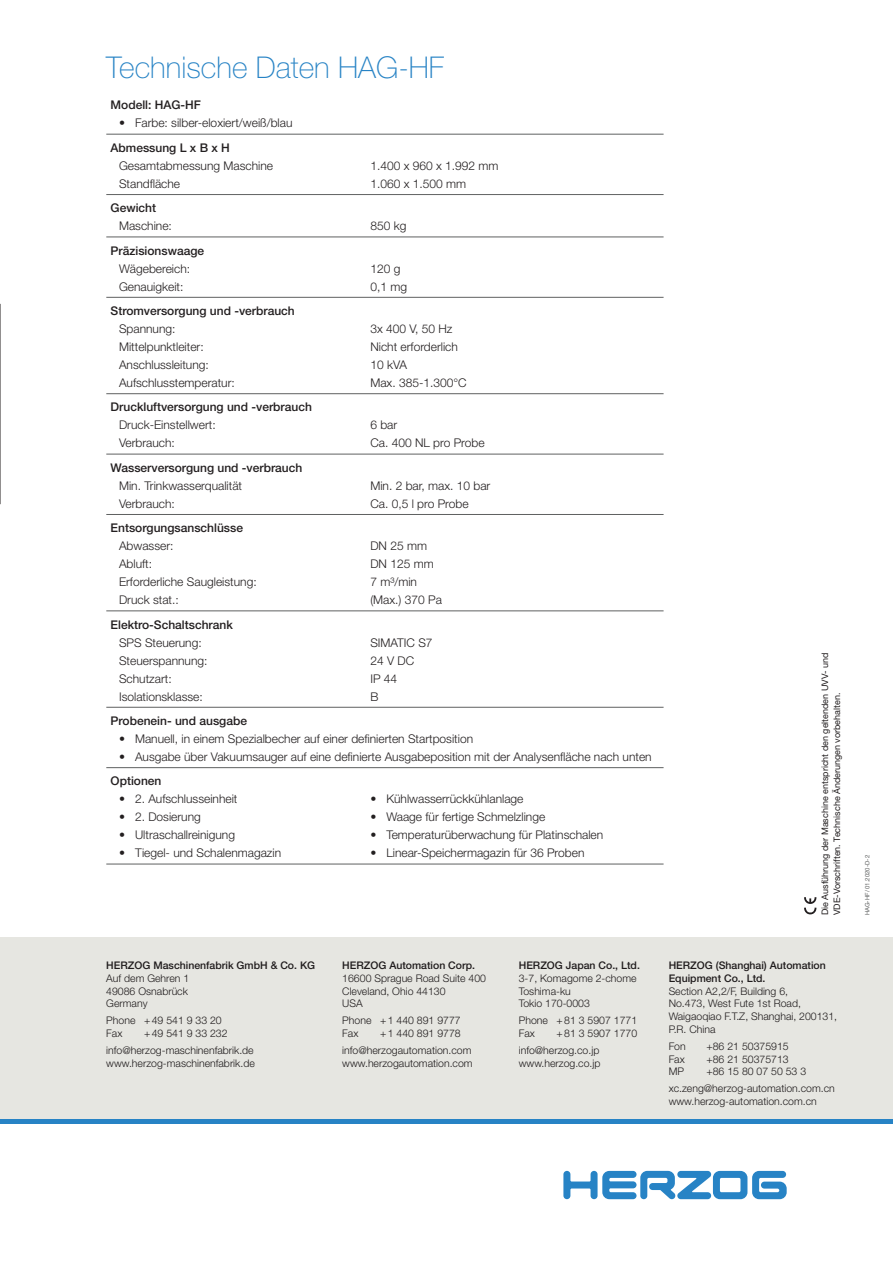
<style>
.page{position:relative;width:893px;height:1263px;background:#fff}
.page>*{position:absolute;margin:0;border:0;box-sizing:border-box;transform-origin:0 0}
.t1{font:100 30px "Helvetica Neue LT";color:#2783c5}
.t2{font:300 12px "Helvetica Neue LT";color:#231f20}
.t3{font:500 12px "Helvetica Neue LT";color:#231f20}
.t4{font:300 10.5px/12.8px "Helvetica Neue LT";color:#231f20}
.t5{font:500 10.5px/12.8px "Helvetica Neue LT";color:#231f20}
.t6{font:9px/12px "Helvetica Neue LT";color:#231f20}
.t7{font:6px "Helvetica Neue LT";color:#5f6161}
</style>
<div class="page">
<svg style="left:563px;top:1171px;width:224px;height:28px"></svg>
<div style="left:0;top:938px;width:893px;height:181px;background:#e6e6e1"></div>
<hr style="left:0;top:1119px;width:893px;height:4px;background:#2783c5">
<hr style="left:106px;top:134px;width:558px;height:1px;background:#5f6161">
<hr style="left:106px;top:194px;width:558px;height:1px;background:#5f6161">
<hr style="left:106px;top:237px;width:558px;height:1px;background:#5f6161">
<hr style="left:106px;top:297px;width:558px;height:1px;background:#5f6161">
<hr style="left:106px;top:393px;width:558px;height:1px;background:#5f6161">
<hr style="left:106px;top:454px;width:558px;height:1px;background:#5f6161">
<hr style="left:106px;top:514px;width:558px;height:1px;background:#5f6161">
<hr style="left:106px;top:610px;width:558px;height:1px;background:#5f6161">
<hr style="left:106px;top:707px;width:558px;height:1px;background:#5f6161">
<hr style="left:106px;top:767px;width:558px;height:1px;background:#5f6161">
<hr style="left:106px;top:864px;width:558px;height:1px;background:#5f6161">
<svg style="left:804px;top:897px;width:13px;height:18px"></svg>
<hr style="left:0;top:115px;width:1px;height:171px;background:#e6e6e1">
<svg style="left:0;top:304px;width:1px;height:200px"></svg>
<h1 class="t1" style="left:106px;top:50px;width:340px">Technische Daten HAG-HF</h1>
<p class="t3" style="left:111px;top:98px;width:92px">Modell: HAG-HF</p>
<p class="t2" style="left:119px;top:116px;width:175px">• Farbe: silber-eloxiert/weiß/blau</p>
<p class="t3" style="left:111px;top:140px;width:121px">Abmessung L x B x H</p>
<p class="t2" style="left:119px;top:158px;width:156px">Gesamtabmessung Maschine</p>
<p class="t2" style="left:370px;top:158px;width:130px">1.400 x 960 x 1.992 mm</p>
<p class="t2" style="left:119px;top:176px;width:63px">Standfläche</p>
<p class="t2" style="left:370px;top:176px;width:97px">1.060 x 1.500 mm</p>
<p class="t3" style="left:111px;top:201px;width:47px">Gewicht</p>
<p class="t2" style="left:119px;top:219px;width:54px">Maschine:</p>
<p class="t2" style="left:370px;top:219px;width:38px">850 kg</p>
<p class="t3" style="left:111px;top:243px;width:95px">Präzisionswaage</p>
<p class="t2" style="left:119px;top:261px;width:73px">Wägebereich:</p>
<p class="t2" style="left:370px;top:261px;width:32px">120 g</p>
<p class="t2" style="left:119px;top:279px;width:66px">Genauigkeit:</p>
<p class="t2" style="left:370px;top:279px;width:38px">0,1 mg</p>
<p class="t3" style="left:111px;top:303px;width:186px">Stromversorgung und -verbrauch</p>
<p class="t2" style="left:119px;top:321px;width:58px">Spannung:</p>
<p class="t2" style="left:370px;top:321px;width:84px">3x 400 V, 50 Hz</p>
<p class="t2" style="left:119px;top:339px;width:86px">Mittelpunktleiter:</p>
<p class="t2" style="left:370px;top:339px;width:89px">Nicht erforderlich</p>
<p class="t2" style="left:119px;top:357px;width:91px">Anschlussleitung:</p>
<p class="t2" style="left:370px;top:357px;width:38px">10 kVA</p>
<p class="t2" style="left:119px;top:375px;width:117px">Aufschlusstemperatur:</p>
<p class="t2" style="left:370px;top:375px;width:98px">Max. 385-1.300°C</p>
<p class="t3" style="left:111px;top:400px;width:203px">Druckluftversorgung und -verbrauch</p>
<p class="t2" style="left:119px;top:418px;width:98px">Druck-Einstellwert:</p>
<p class="t2" style="left:370px;top:418px;width:28px">6 bar</p>
<p class="t2" style="left:119px;top:436px;width:57px">Verbrauch:</p>
<p class="t2" style="left:370px;top:436px;width:116px">Ca. 400 NL pro Probe</p>
<p class="t3" style="left:111px;top:460px;width:193px">Wasserversorgung und -verbrauch</p>
<p class="t2" style="left:119px;top:478px;width:125px">Min. Trinkwasserqualität</p>
<p class="t2" style="left:370px;top:478px;width:122px">Min. 2 bar, max. 10 bar</p>
<p class="t2" style="left:119px;top:496px;width:57px">Verbrauch:</p>
<p class="t2" style="left:370px;top:496px;width:100px">Ca. 0,5 l pro Probe</p>
<p class="t3" style="left:111px;top:521px;width:134px">Entsorgungsanschlüsse</p>
<p class="t2" style="left:119px;top:538px;width:56px">Abwasser:</p>
<p class="t2" style="left:370px;top:538px;width:58px">DN 25 mm</p>
<p class="t2" style="left:119px;top:556px;width:35px">Abluft:</p>
<p class="t2" style="left:370px;top:556px;width:65px">DN 125 mm</p>
<p class="t2" style="left:119px;top:574px;width:139px">Erforderliche Saugleistung:</p>
<p class="t2" style="left:370px;top:574px;width:48px">7 m³/min</p>
<p class="t2" style="left:119px;top:592px;width:61px">Druck stat.:</p>
<p class="t2" style="left:370px;top:592px;width:73px">(Max.) 370 Pa</p>
<p class="t3" style="left:111px;top:617px;width:124px">Elektro-Schaltschrank</p>
<p class="t2" style="left:119px;top:635px;width:84px">SPS Steuerung:</p>
<p class="t2" style="left:370px;top:635px;width:64px">SIMATIC S7</p>
<p class="t2" style="left:119px;top:653px;width:90px">Steuerspannung:</p>
<p class="t2" style="left:370px;top:653px;width:45px">24 V DC</p>
<p class="t2" style="left:119px;top:671px;width:54px">Schutzart:</p>
<p class="t2" style="left:370px;top:671px;width:28px">IP 44</p>
<p class="t2" style="left:119px;top:689px;width:85px">Isolationsklasse:</p>
<p class="t2" style="left:370px;top:689px;width:10px">B</p>
<p class="t3" style="left:111px;top:713px;width:138px">Probenein- und ausgabe</p>
<p class="t2" style="left:119px;top:731px;width:356px">• Manuell, in einem Spezialbecher auf einer definierten Startposition</p>
<p class="t2" style="left:119px;top:749px;width:534px">• Ausgabe über Vakuumsauger auf eine definierte Ausgabeposition mit der Analysenfläche nach unten</p>
<p class="t3" style="left:111px;top:774px;width:52px">Optionen</p>
<p class="t2" style="left:119px;top:792px;width:120px">• 2. Aufschlusseinheit</p>
<p class="t2" style="left:370px;top:792px;width:155px">• Kühlwasserrückkühlanlage</p>
<p class="t2" style="left:119px;top:810px;width:83px">• 2. Dosierung</p>
<p class="t2" style="left:370px;top:810px;width:176px">• Waage für fertige Schmelzlinge</p>
<p class="t2" style="left:119px;top:828px;width:118px">• Ultraschallreinigung</p>
<p class="t2" style="left:370px;top:828px;width:234px">• Temperaturüberwachung für Platinschalen</p>
<p class="t2" style="left:119px;top:846px;width:164px">• Tiegel- und Schalenmagazin</p>
<p class="t2" style="left:370px;top:846px;width:216px">• Linear-Speichermagazin für 36 Proben</p>
<p class="t6" style="left:819px;top:915px;width:264px;rotate:-90deg">Die Ausführung der Maschine entspricht den geltenden UVV- und<br>VDE-Vorschriften. Technische Änderungen vorbehalten.</p>
<p class="t5" style="left:106px;top:959px;width:210px">HERZOG Maschinenfabrik GmbH &amp; Co. KG</p>
<p class="t4" style="left:106px;top:971px;width:84px;text-align:justify">Auf dem Gehren 1<br>49086 Osnabrück Germany</p>
<p class="t4" style="left:106px;top:1014px;width:117px">Phone +49 541 9 33 20<br>Fax</p>
<p class="t4" style="left:106px;top:1025px;width:149px;line-height:17px;text-indent:38px">+49 541 9 33 232 info@herzog-maschinenfabrik.de</p>
<p class="t4" style="left:106px;top:1056px;width:150px">www.herzog-maschinenfabrik.de</p>
<p class="t5" style="left:342px;top:959px;width:134px">HERZOG Automation Corp.</p>
<p class="t4" style="left:342px;top:971px;width:145px">16600 Sprague Road Suite 400<br>Cleveland, Ohio 44130<br>USA</p>
<p class="t4" style="left:342px;top:1014px;width:120px">Phone +1 440 891 9777<br>Fax</p>
<p class="t4" style="left:342px;top:1025px;width:131px;line-height:17px;text-indent:38px">+1 440 891 9778 info@herzogautomation.com</p>
<p class="t4" style="left:342px;top:1056px;width:132px">www.herzogautomation.com</p>
<p class="t5" style="left:519px;top:959px;width:123px">HERZOG Japan Co., Ltd.</p>
<p class="t4" style="left:519px;top:971px;width:119px">3-7, Komagome 2-chome<br>Toshima-ku<br>Tokio 170-0003</p>
<p class="t4" style="left:519px;top:1014px;width:120px">Phone +81 3 5907 1771<br>Fax</p>
<p class="t4" style="left:519px;top:1025px;width:120px;line-height:17px;text-indent:38px">+81 3 5907 1770 info@herzog.co.jp</p>
<p class="t4" style="left:519px;top:1056px;width:83px">www.herzog.co.jp</p>
<p class="t5" style="left:669px;top:959px;width:159px">HERZOG (Shanghai) Automation<br>Equipment Co., Ltd.</p>
<p class="t4" style="left:669px;top:984px;width:170px">Section A2,2/F, Building 6,<br>No.473, West Fute 1st Road,<br>Waigaoqiao F.T.Z, Shanghai, 200131,<br>P.R. China</p>
<p class="t4" style="left:669px;top:1039px;width:19px">Fon</p>
<p class="t4" style="left:706px;top:1039px;width:84px">+86 21 50375915</p>
<p class="t4" style="left:669px;top:1052px;width:18px">Fax</p>
<p class="t4" style="left:706px;top:1052px;width:84px">+86 21 50375713</p>
<p class="t4" style="left:669px;top:1065px;width:17px">MP</p>
<p class="t4" style="left:669px;top:1063px;width:168px;line-height:17px;text-indent:38px">+86 15 80 07 50 53 3 xc.zeng@herzog-automation.com.cn</p>
<p class="t4" style="left:669px;top:1095px;width:150px">www.herzog-automation.com.cn</p>
<p class="t7" style="left:864px;top:915px;width:62px;rotate:-90deg">HAG-HF/01.2020-D-2</p>
</div>
